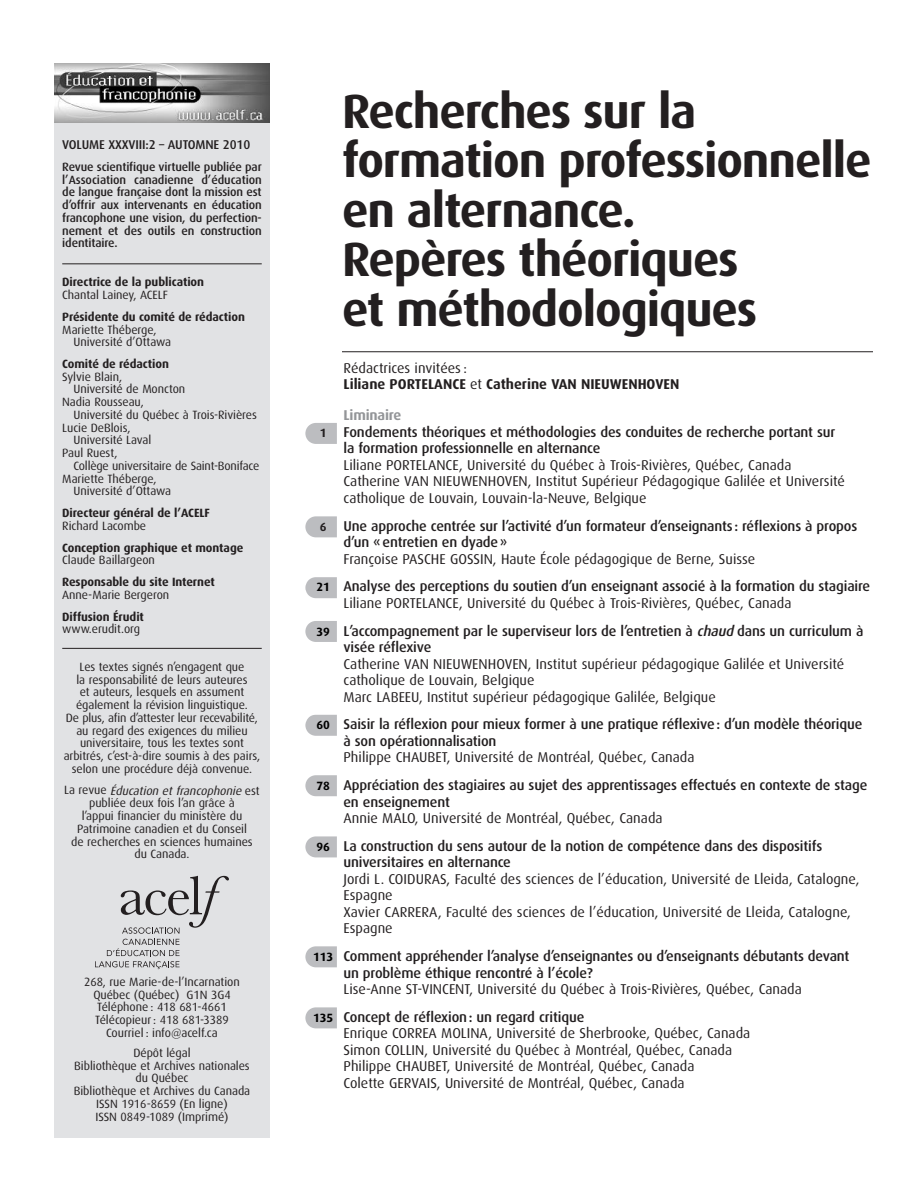
<style>
.page{position:relative;width:918px;height:1188px;background:#fff}
.page>*{position:absolute;margin:0;border:0;box-sizing:border-box;transform-origin:0 0}
.t1{font:700 48px/49.5px "Dax";letter-spacing:-.025em;color:#231f20}
.t2{font:500 14.25px/27.8px "Dax";letter-spacing:-.01em;color:#231f20}
.t3{font:14.25px/16.5px "Dax";color:#231f20}
.t4{font:700 14.25px/16.5px "Dax";color:#231f20}
.t5{font:700 14.25px "Dax";letter-spacing:-.01em;color:#939598}
.t6{font:500 12.75px "Dax";letter-spacing:-.01em;color:#231f20}
.t7{font:12px/12.8px "Dax";letter-spacing:-.005em;color:#231f20;text-align:center}
.t8{font:500 12px/12.8px "Dax";letter-spacing:-.01em;color:#231f20;text-align:justify}
.t9{font:700 12px "Dax";letter-spacing:-.005em;color:#231f20}
.s1{font-style:italic}
.s2{font-weight:400}
.s3{font-weight:700;font-size:12px}
.s4{font-weight:700;font-size:12px;color:#000}
.s5{font-weight:500}
</style>
<div class="page">
<div style="left:54px;top:68px;width:216px;height:1070px;background:#e1e2e4"></div>
<hr style="left:62px;top:264px;width:200px;height:1px;background:#231f20">
<hr style="left:62px;top:648px;width:200px;height:1px;background:#231f20">
<img style="left:54px;top:63px;width:216px;height:60px">
<svg style="left:95px;top:876px;width:134px;height:93px"></svg>
<svg style="left:305px;top:516px;width:32px;height:21px"></svg>
<svg style="left:305px;top:423px;width:32px;height:21px"></svg>
<svg style="left:305px;top:577px;width:32px;height:21px"></svg>
<svg style="left:305px;top:621px;width:32px;height:21px"></svg>
<svg style="left:305px;top:715px;width:32px;height:21px"></svg>
<svg style="left:305px;top:775px;width:32px;height:21px"></svg>
<svg style="left:305px;top:836px;width:32px;height:21px"></svg>
<svg style="left:305px;top:946px;width:32px;height:21px"></svg>
<svg style="left:305px;top:1007px;width:32px;height:21px"></svg>
<hr style="left:342px;top:351px;width:531px;height:1px;background:#231f20">
<p class="t6" style="left:62px;top:139px;width:190px">VOLUME XXXVIII:2 – AUTOMNE 2010</p>
<p class="t8" style="left:62px;top:161px;width:201px">Revue scientifique virtuelle publiée par l’Association canadienne d’éducation de langue française dont la mission est d’offrir aux intervenants en éducation francophone une vision, du perfection&shy;nement et des outils en construction identitaire.</p>
<p class="t9" style="left:62px;top:277px;width:143px">Directrice de la publication</p>
<p class="t7" style="left:62px;top:289px;width:107px">Chantal Lainey, ACELF</p>
<p class="t9" style="left:62px;top:311px;width:184px">Présidente du comité de rédaction</p>
<p class="t7" style="left:73px;top:324px;width:99px;text-align:left;text-indent:-11px">Mariette Théberge,<br>Université d’Ottawa</p>
<p class="t9" style="left:62px;top:359px;width:108px">Comité de rédaction</p>
<p class="t7" style="left:62px;top:371px;width:61px">Sylvie Blain,</p>
<p class="t7" style="left:74px;top:384px;width:113px">Université de Moncton</p>
<p class="t7" style="left:62px;top:396px;width:83px">Nadia Rousseau,</p>
<p class="t7" style="left:74px;top:409px;width:185px">Université du Québec à Trois-Rivières</p>
<p class="t7" style="left:62px;top:422px;width:70px">Lucie DeBlois,</p>
<p class="t7" style="left:74px;top:435px;width:79px">Université Laval</p>
<p class="t7" style="left:62px;top:447px;width:57px">Paul Ruest,</p>
<p class="t7" style="left:74px;top:460px;width:187px">Collège universitaire de Saint-Boniface</p>
<p class="t7" style="left:62px;top:473px;width:96px">Mariette Théberge,</p>
<p class="t7" style="left:74px;top:486px;width:99px">Université d’Ottawa</p>
<p class="t9" style="left:62px;top:508px;width:149px">Directeur général de l’ACELF</p>
<p class="t7" style="left:62px;top:520px;width:85px">Richard Lacombe</p>
<p class="t9" style="left:62px;top:542px;width:183px">Conception graphique et montage</p>
<p class="t7" style="left:62px;top:555px;width:94px">Claude Baillargeon</p>
<p class="t9" style="left:62px;top:577px;width:154px">Responsable du site Internet</p>
<p class="t7" style="left:62px;top:589px;width:109px">Anne-Marie Bergeron</p>
<p class="t9" style="left:62px;top:611px;width:83px">Diffusion Érudit</p>
<p class="t7" style="left:62px;top:624px;width:79px">www.erudit.org</p>
<p class="t7" style="left:64px;top:661px;width:198px">Les textes signés n’engagent que<br>la responsabilité de leurs auteures<br>et auteurs, lesquels en assument également la révision linguistique.<br>De plus, afin d’attester leur receva bi lité, au regard des exigences du milieu universitaire, tous les textes sont arbitrés, c’est-à-dire soumis à des pairs, selon une procédure déjà convenue.</p>
<p class="t7" style="left:64px;top:785px;width:197px">L a r e v u e <span class="s1">Éducation et francophonie</span> e s t publiée deux fois l’an grâce à<br>l’appui financier du ministère du<br>Patrimoine canadien et du Conseil<br>de recherches en sciences humaines du Canada.</p>
<p class="t7" style="left:84px;top:976px;width:157px">268, rue Marie-de-l’Incarnation<br>Québec (Québec) G1N 3G4<br>Téléphone : 418 681-4661<br>Télécopieur : 418 681-3389<br>Courriel : info@acelf.ca</p>
<p class="t7" style="left:74px;top:1047px;width:178px">Dépôt légal<br>Bibliothèque et Archives nationales du Québec<br>Bibliothèque et Archives du Canada<br>ISSN 1916-8659 (En ligne)<br>ISSN 0849-1089 (Imprimé)</p>
<h1 class="t1" style="left:342px;top:89px;width:531px">Recherches sur la formation professionnelle en alternance.<br>Repères théoriques<br>et méthodologiques</h1>
<p class="t4" style="left:344px;top:360px;width:337px"><span class="s2">Rédactrices invitées :<br></span>Liliane PORTELANCE <span class="s2">et</span> Catherine VAN NIEUWENHOVEN</p>
<p class="t5" style="left:344px;top:409px;width:59px">Liminaire</p>
<p class="t2" style="left:320px;top:419px;width:517px"><span class="s3">1</span> Fondements théoriques et méthodologies des conduites de recherche portant sur</p>
<p class="t2" style="left:344px;top:435px;width:258px">la formation professionnelle en alternance</p>
<p class="t3" style="left:344px;top:458px;width:503px">Liliane PORTELANCE, Université du Québec à Trois-Rivières, Québec, Canada<br>Catherine VAN NIEUWENHOVEN, Institut Supérieur Pédagogique Galilée et Université catholique de Louvain, Louvain-la-Neuve, Belgique</p>
<p class="t2" style="left:344px;top:518px;width:515px;line-height:16.5px;text-indent:-24px"><span class="s3">6</span> Une approche centrée sur l’activité d’un formateur d’enseignants : réflexions à propos d’un « entretien en dyade »</p>
<p class="t2" style="left:317px;top:546px;width:555px;text-indent:27px"><span class="s2">Françoise PASCHE GOSSIN, Haute École pédagogique de Berne, Suisse<br></span><span class="s4">21</span> Analyse des perceptions du soutien d’un enseignant associé à la formation du stagiaire</p>
<p class="t2" style="left:317px;top:590px;width:548px;text-indent:27px"><span class="s2">Liliane PORTELANCE, Université du Québec à Trois-Rivières, Québec, Canada<br></span><span class="s4">39</span> L’accompagnement par le superviseur lors de l’entretien à <span class="s1">chaud</span>dans un curriculum à</p>
<p class="t2" style="left:344px;top:634px;width:89px">visée réflexive</p>
<p class="t3" style="left:344px;top:656px;width:502px">Catherine VAN NIEUWENHOVEN, Institut supérieur pédagogique Galilée et Université catholique de Louvain, Belgique<br>Marc LABEEU, Institut supérieur pédagogique Galilée, Belgique</p>
<p class="t2" style="left:344px;top:717px;width:520px;line-height:16.5px;text-indent:-27px"><span class="s4">60</span> Saisir la réflexion pour mieux former à une pratique réflexive : d’un modèle théorique à son opérationnalisation</p>
<p class="t2" style="left:317px;top:744px;width:552px;text-indent:27px"><span class="s2">Philippe CHAUBET, Université de Montréal, Québec, Canada<br></span><span class="s4">78</span> Appréciation des stagiaires au sujet des apprentissages effectués en contexte de stage</p>
<p class="t2" style="left:344px;top:789px;width:108px">en enseignement</p>
<p class="t2" style="left:317px;top:805px;width:507px;text-indent:27px"><span class="s2">Annie MALO, Université de Montréal, Québec, Canada<br></span><span class="s4">96</span> La construction du sens autour de la notion de compétence dans des dispositifs</p>
<p class="t2" style="left:344px;top:849px;width:169px">universitaires en alternance</p>
<p class="t3" style="left:344px;top:872px;width:518px">Jordi L. COIDURAS, Faculté des sciences de l’éducation, Université de Lleida, Catalogne, Espagne<br>Xavier CARRERA, Faculté des sciences de l’éducation, Université de Lleida, Catalogne, Espagne</p>
<p class="t2" style="left:344px;top:949px;width:508px;line-height:16.5px;text-indent:-30px"><span class="s4">113</span> Comment appréhender l’analyse d’enseignantes ou d’enseignants débutants devant un problème éthique rencontré à l’école?</p>
<p class="t3" style="left:313px;top:976px;width:490px;line-height:27.8px;text-indent:30px">Lise-Anne ST-VINCENT, Université du Québec à Trois-Rivières, Québec, Canada<br><span class="s4">135</span> <span class="s5">Concept de réflexion : un regard critique</span></p>
<p class="t3" style="left:344px;top:1026px;width:408px">Enrique CORREA MOLINA, Université de Sherbrooke, Québec, Canada Simon COLLIN, Université du Québec à Montréal, Québec, Canada Philippe CHAUBET, Université de Montréal, Québec, Canada<br>Colette GERVAIS, Université de Montréal, Québec, Canada</p>
</div>
